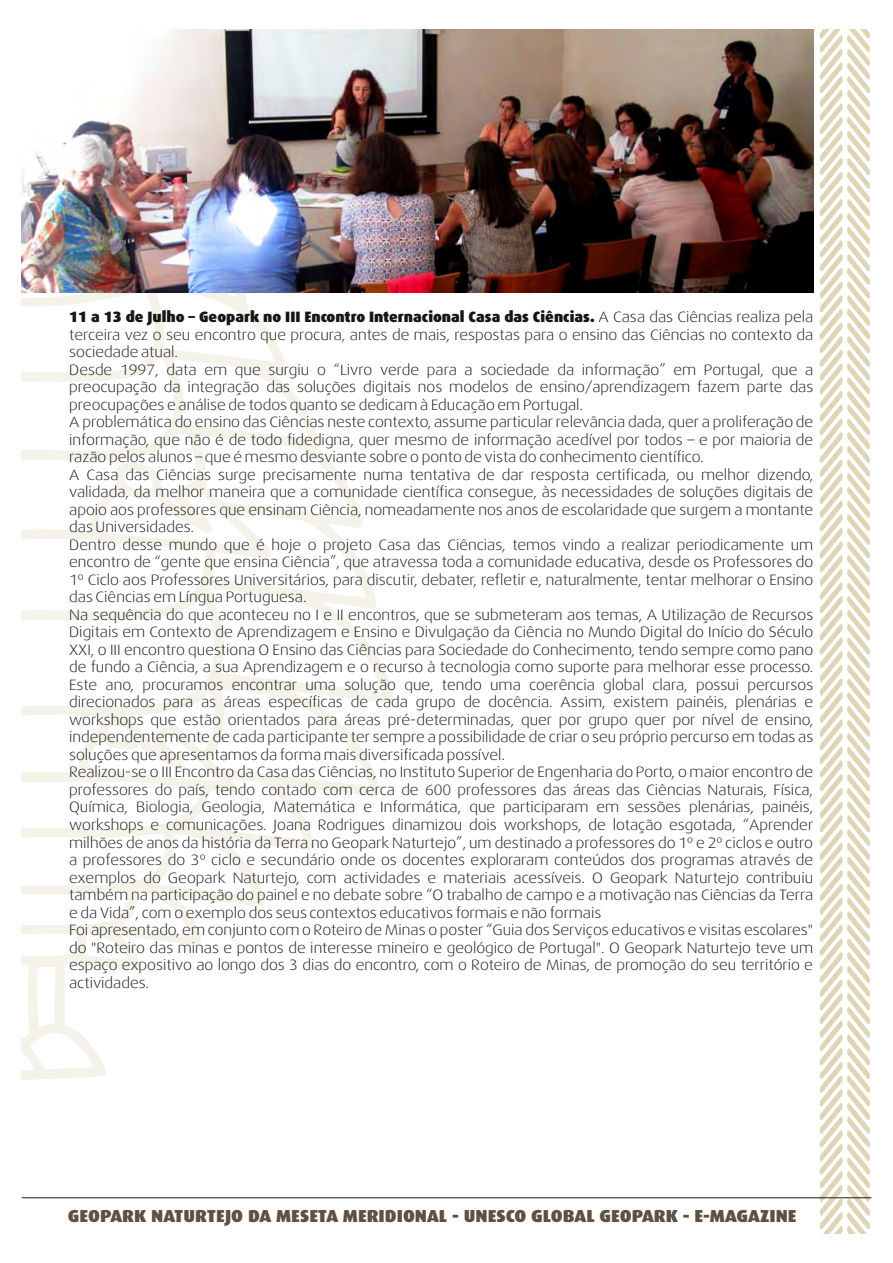
<style>
.page{position:relative;width:893px;height:1263px;background:#fff}
.page>*{position:absolute;margin:0;border:0;box-sizing:border-box;transform-origin:0 0}
.t1{font:900 17.4px "Dax";color:#5e5043;scale:1.06 1}
.t2{font:300 15px/17.5px "Dax Wide";color:#151616}
.t3{font:900 15px "Dax";color:#151616}
.s1{font-family:"Dax Wide";font-weight:300}
</style>
<div class="page">
<svg style="left:22px;top:293px;width:371px;height:787px"></svg>
<svg style="left:820px;top:30px;width:50px;height:1203px"></svg>
<hr style="left:22px;top:1197px;width:849px;height:1px;background:#221a0f">
<img style="left:22px;top:30px;width:791px;height:263px">
<p class="t3" style="left:69px;top:308px;width:745px">11 a 13 de Julho – Geopark no III Encontro Internacional Casa das Ciências. <span class="s1">A Casa das Ciências realiza pela</span></p>
<p class="t2" style="left:69px;top:326px;width:746px">terceira vez o seu encontro que procura, antes de mais, respostas para o ensino das Ciências no contexto da sociedade atual.<br>Desde 1997, data em que surgiu o “Livro verde para a sociedade da informação” em Portugal, que a preocupação da integração das soluções digitais nos modelos de ensino/aprendizagem fazem parte das preocupações e análise de todos quanto se dedicam à Educação em Portugal.<br>A problemática do ensino das Ciências neste contexto, assume particular relevância dada, quer a proliferação de informação, que não é de todo fidedigna, quer mesmo de informação acedível por todos – e por maioria de razão pelos alunos – que é mesmo desviante sobre o ponto de vista do conhecimento científico.<br>A Casa das Ciências surge precisamente numa tentativa de dar resposta certificada, ou melhor dizendo, validada, da melhor maneira que a comunidade científica consegue, às necessidades de soluções digitais de apoio aos professores que ensinam Ciência, nomeadamente nos anos de escolaridade que surgem a montante das Universidades.<br>Dentro desse mundo que é hoje o projeto Casa das Ciências, temos vindo a realizar periodicamente um encontro de “gente que ensina Ciência”, que atravessa toda a comunidade educativa, desde os Professores do 1º Ciclo aos Professores Universitários, para discutir, debater, refletir e, naturalmente, tentar melhorar o Ensino das Ciências em Língua Portuguesa.<br>Na sequência do que aconteceu no I e II encontros, que se submeteram aos temas, A Utilização de Recursos Digitais em Contexto de Aprendizagem e Ensino e Divulgação da Ciência no Mundo Digital do Início do Século XXI, o III encontro questiona O Ensino das Ciências para Sociedade do Conhecimento, tendo sempre como pano de fundo a Ciência, a sua Aprendizagem e o recurso à tecnologia como suporte para melhorar esse processo.<br>Este ano, procuramos encontrar uma solução que, tendo uma coerência global clara, possui percursos direcionados para as áreas específicas de cada grupo de docência. Assim, existem painéis, plenárias e workshops que estão orientados para áreas pré-determinadas, quer por grupo quer por nível de ensino, independentemente de cada participante ter sempre a possibilidade de criar o seu próprio percurso em todas as soluções que apresentamos da forma mais diversificada possível.<br>Realizou-se o III Encontro da Casa das Ciências, no Instituto Superior de Engenharia do Porto, o maior encontro de professores do país, tendo contado com cerca de 600 professores das áreas das Ciências Naturais, Física, Química, Biologia, Geologia, Matemática e Informática, que participaram em sessões plenárias, painéis, workshops e comunicações. Joana Rodrigues dinamizou dois workshops, de lotação esgotada, “Aprender milhões de anos da história da Terra no Geopark Naturtejo”, um destinado a professores do 1º e 2º ciclos e outro a professores do 3º ciclo e secundário onde os docentes exploraram conteúdos dos programas através de exemplos do Geopark Naturtejo, com actividades e materiais acessíveis. O Geopark Naturtejo contribuiu também na participação do painel e no debate sobre “O trabalho de campo e a motivação nas Ciências da Terra e da Vida”, com o exemplo dos seus contextos educativos formais e não formais<br>Foi apresentado, em conjunto com o Roteiro de Minas o poster “Guia dos Serviços educativos e visitas escolares" do "Roteiro das minas e pontos de interesse mineiro e geológico de Portugal". O Geopark Naturtejo teve um espaço expositivo ao longo dos 3 dias do encontro, com o Roteiro de Minas, de promoção do seu território e actividades.</p>
<p class="t1" style="left:68px;top:1206px;width:689px">GEOPARK NATURTEJO DA MESETA MERIDIONAL - UNESCO GLOBAL GEOPARK - E-MAGAZINE</p>
</div>
